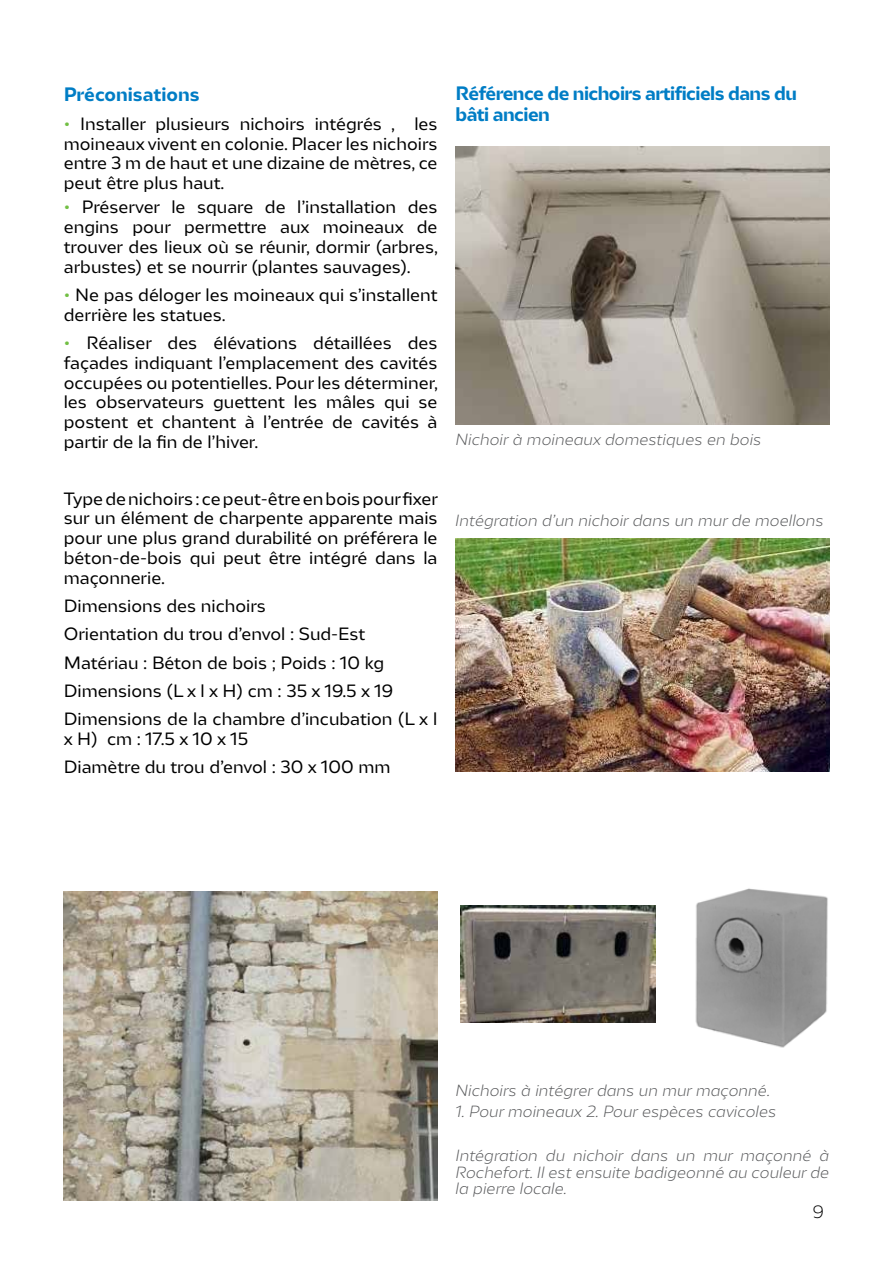
<style>
.page{position:relative;width:893px;height:1263px;background:#fff}
.page>*{position:absolute;margin:0;border:0;box-sizing:border-box;transform-origin:0 0}
.t1{font:700 18px/21.6px "LPO";letter-spacing:-.03em;color:#007dc5}
.t2{font:700 18px "LPO";color:#007dc5}
.t3{font:16.5px/19.8px "LPO";color:#000;text-align:justify}
.t4{font:300 16.5px "LPO";color:#000}
.t5{font:italic 300 15px/16.5px "LPO";color:#58595b;text-align:justify}
.s1{color:#72bf44}
</style>
<div class="page">
<img style="left:455px;top:146px;width:374px;height:278px">
<img style="left:64px;top:892px;width:373px;height:308px">
<img style="left:455px;top:538px;width:374px;height:233px">
<img style="left:695px;top:888px;width:133px;height:160px">
<img style="left:461px;top:906px;width:194px;height:116px">
<p class="t2" style="left:64px;top:84px;width:137px">Préconisations</p>
<p class="t3" style="left:64px;top:114px;width:375px"><span class="s1">•</span> Installer plusieurs nichoirs intégrés , les moineaux vivent en colonie. Placer les nichoirs entre 3 m de haut et une dizaine de mètres, ce peut être plus haut.</p>
<p class="t3" style="left:64px;top:197px;width:376px"><span class="s1">•</span> Préserver le square de l’installation des engins pour permettre aux moineaux de trouver des lieux où se réunir, dormir (arbres, arbustes) et se nourrir (plantes sauvages).</p>
<p class="t3" style="left:64px;top:285px;width:375px"><span class="s1">•</span> Ne pas déloger les moineaux qui s’installent derrière les statues.</p>
<p class="t3" style="left:64px;top:333px;width:376px"><span class="s1">•</span> Réaliser des élévations détaillées des façades indiquant l’emplacement des cavités occupées ou potentielles. Pour les déterminer, les observateurs guettent les mâles qui se postent et chantent à l’entrée de cavités à partir de la fin de l’hiver.</p>
<p class="t3" style="left:64px;top:489px;width:376px">Type de nichoirs : ce peut-être en bois pour fixer sur un élément de charpente apparente mais pour une plus grand durabilité on préférera le béton-de-bois qui peut être intégré dans la maçonnerie.</p>
<p class="t3" style="left:64px;top:592px;width:375px;line-height:28.3px;text-align:left">Dimensions des nichoirs<br>Orientation du trou d’envol : Sud-Est Matériau : Béton de bois ; Poids : 10 kg Dimensions (L x l x H) cm : 35 x 19.5 x 19<br>Dimensions de la chambre d’incubation (L x l</p>
<p class="t3" style="left:64px;top:725px;width:328px;line-height:28.3px">x H) cm : 17.5 x 10 x 15<br>Diamètre du trou d’envol : 30 x 100 mm</p>
<p class="t1" style="left:455px;top:83px;width:343px">Référence de nichoirs artificiels dans du bâti ancien</p>
<p class="t5" style="left:455px;top:431px;width:307px">Nichoir à moineaux domestiques en bois</p>
<p class="t5" style="left:455px;top:513px;width:370px">Intégration d’un nichoir dans un mur de moellons</p>
<p class="t5" style="left:455px;top:1082px;width:316px">Nichoirs à intégrer dans un mur maçonné.</p>
<p class="t5" style="left:455px;top:1103px;width:322px">1. Pour moineaux 2. Pour espèces cavicoles</p>
<p class="t5" style="left:455px;top:1148px;width:375px">Intégration du nichoir dans un mur maçonné à Rochefort. Il est ensuite badigeonné au couleur de la pierre locale.</p>
<p class="t4" style="left:813px;top:1202px;width:13px">9</p>
</div>
